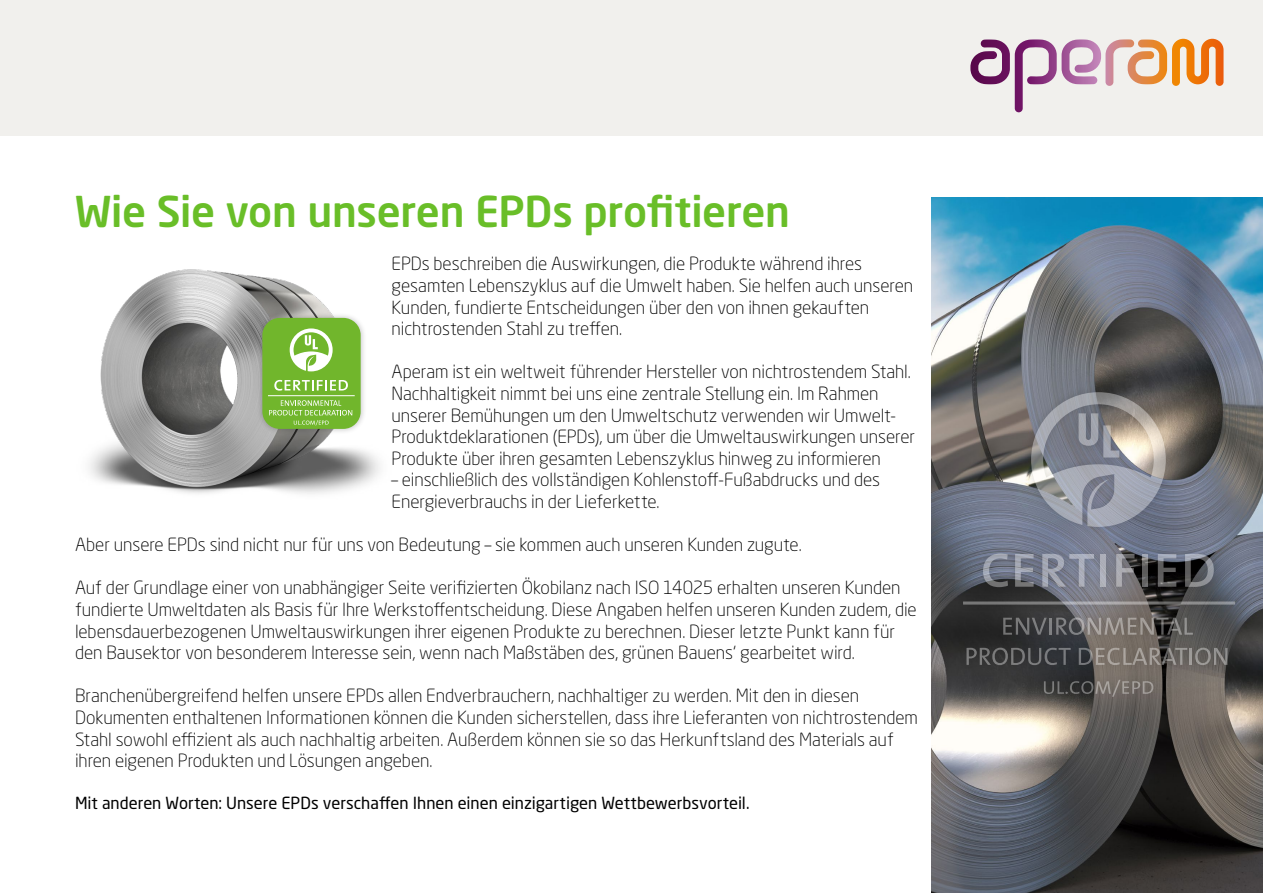
<style>
.page{position:relative;width:1263px;height:893px;background:#fff}
.page>*{position:absolute;margin:0;border:0;box-sizing:border-box;transform-origin:0 0}
.t1{font:500 42px "Neo Sans Pro";letter-spacing:-.005em;color:#69be28}
.t2{font:300 18px/21.6px "Neo Sans Pro";letter-spacing:-.005em;color:#000}
.t3{font:16.5px "Neo Sans Pro";color:#000}
</style>
<div class="page">
<div style="left:0;top:0;width:1263px;height:135px;background:#f1f0ed"></div>
<svg style="left:1015px;top:39px;width:208px;height:73px"></svg>
<img style="left:932px;top:198px;width:331px;height:695px">
<img style="left:89px;top:269px;width:291px;height:225px">
<div style="left:256px;top:312px;width:111px;height:123px;background:#000;opacity:.25"></div>
<div style="left:262px;top:318px;width:99px;height:111px;background:#71b62c;border-radius:17px"></div>
<svg style="left:274px;top:380px;width:74px;height:11px"></svg>
<hr style="left:268px;top:395px;width:87px;height:1px;background:#fff">
<svg style="left:269px;top:400px;width:83px;height:26px"></svg>
<svg style="left:290px;top:328px;width:43px;height:43px"></svg>
<div style="left:955px;top:384px;width:288px;height:320px;background:#000;opacity:.35"></div>
<svg style="left:983px;top:553px;width:25px;height:34px"></svg>
<svg style="left:1015px;top:554px;width:18px;height:33px"></svg>
<svg style="left:1042px;top:554px;width:52px;height:33px;background:#8a8f9f"></svg>
<div style="left:1100px;top:554px;width:6px;height:33px;background:#aeb0ba"></div>
<svg style="left:1116px;top:554px;width:18px;height:33px"></svg>
<svg style="left:1142px;top:554px;width:5px;height:33px"></svg>
<svg style="left:1158px;top:554px;width:18px;height:33px"></svg>
<svg style="left:1185px;top:554px;width:29px;height:33px"></svg>
<svg style="left:1003px;top:617px;width:190px;height:18px;background:#646160"></svg>
<svg style="left:966px;top:648px;width:105px;height:17px;background:#48494b"></svg>
<svg style="left:1079px;top:648px;width:148px;height:17px;background:#76716d"></svg>
<svg style="left:963px;top:601px;width:272px;height:4px"></svg>
<svg style="left:1044px;top:680px;width:109px;height:17px;background:#605c59"></svg>
<svg style="left:1031px;top:392px;width:135px;height:135px;background:#93949a"></svg>
<h1 class="t1" style="left:75px;top:185px;width:717px">Wie Sie von unseren EPDs profitieren</h1>
<p class="t2" style="left:391px;top:253px;width:523px">EPDs beschreiben die Auswirkungen, die Produkte während ihres gesamten Lebenszyklus auf die Umwelt haben. Sie helfen auch unseren Kunden, fundierte Entscheidungen über den von ihnen gekauften nichtrostenden Stahl zu treffen.</p>
<p class="t2" style="left:391px;top:361px;width:525px">Aperam ist ein weltweit führender Hersteller von nichtrostendem Stahl.<br>Nachhaltigkeit nimmt bei uns eine zentrale Stellung ein. Im Rahmen unserer Bemühungen um den Umweltschutz verwenden wir Umwelt-Produktdeklarationen (EPDs), um über die Umweltauswirkungen unserer Produkte über ihren gesamten Lebenszyklus hinweg zu informieren</p>
<p class="t2" style="left:391px;top:469px;width:490px">– einschließlich des vollständigen Kohlenstoff-Fußabdrucks und des<br>Energieverbrauchs in der Lieferkette.</p>
<p class="t2" style="left:75px;top:534px;width:728px">Aber unsere EPDs sind nicht nur für uns von Bedeutung – sie kommen auch unseren Kunden zugute.</p>
<p class="t2" style="left:75px;top:577px;width:843px">Auf der Grundlage einer von unabhängiger Seite verifizierten Ökobilanz nach ISO 14025 erhalten unseren Kunden fundierte Umweltdaten als Basis für Ihre Werkstoffentscheidung. Diese Angaben helfen unseren Kunden zudem, die lebensdauerbezogenen Umweltauswirkungen ihrer eigenen Produkte zu berechnen. Dieser letzte Punkt kann für den Bausektor von besonderem Interesse sein, wenn nach Maßstäben des‚ grünen Bauens‘ gearbeitet wird.</p>
<p class="t2" style="left:75px;top:685px;width:844px">Branchenübergreifend helfen unsere EPDs allen Endverbrauchern, nachhaltiger zu werden. Mit den in diesen Dokumenten enthaltenen Informationen können die Kunden sicherstellen, dass ihre Lieferanten von nichtrostendem Stahl sowohl effizient als auch nachhaltig arbeiten. Außerdem können sie so das Herkunftsland des Materials auf ihren eigenen Produkten und Lösungen angeben.</p>
<p class="t3" style="left:75px;top:792px;width:676px">Mit anderen Worten: Unsere EPDs verschaffen Ihnen einen einzigartigen Wettbewerbsvorteil.</p>
</div>
